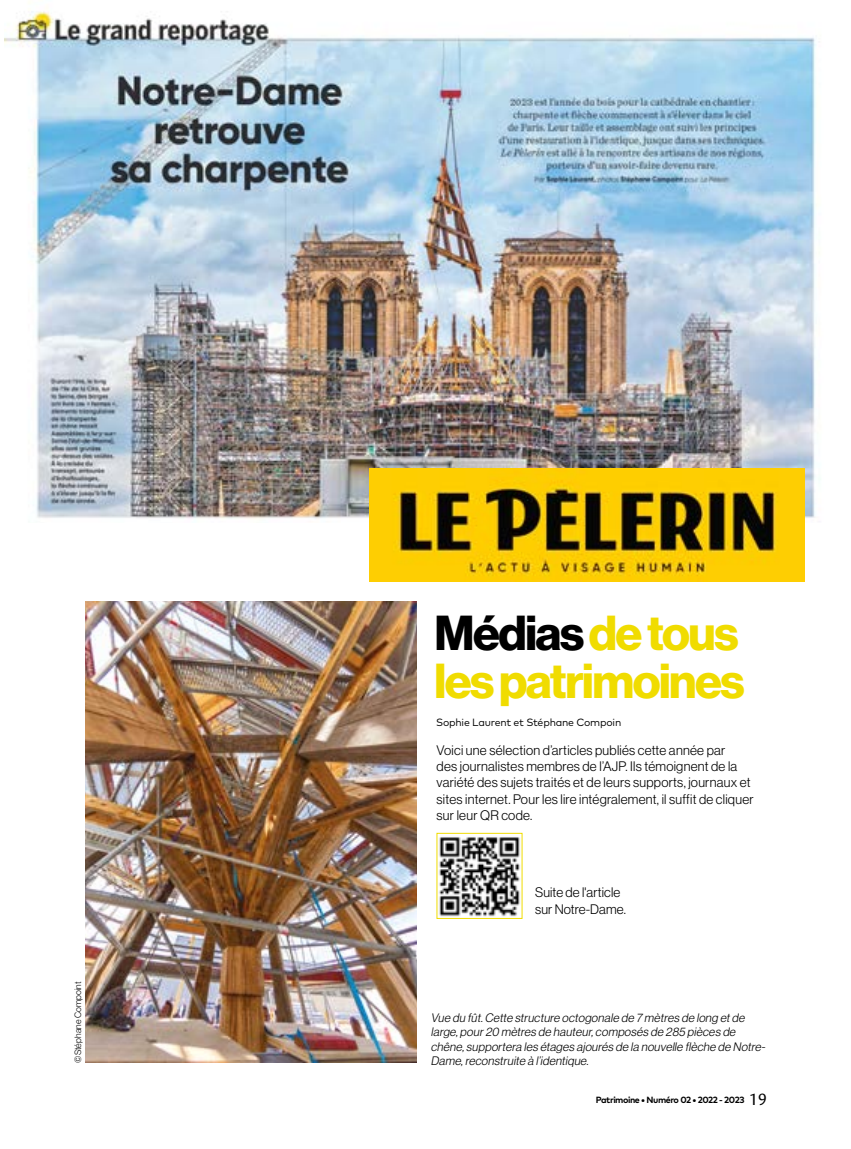
<style>
.page{position:relative;width:851px;height:1149px;background:#fff}
.page>*{position:absolute;margin:0;border:0;box-sizing:border-box;transform-origin:0 0}
.t1{font:48px/48px "N Haas Grotesk DS Pro 75 Bd";letter-spacing:-.03em;color:#f0dc00}
.t2{font:13.5px/16.2px "N Haas Grotesk DS Pro 45 Lt";letter-spacing:.02em;color:#000}
.t3{font:italic 12px/14.4px "N Haas Grotesk DS Pro 45 Lt";color:#000}
.t4{font:10.5px "Mark Pro";letter-spacing:-.02em;color:#000}
.t5{font:700 9px "Mark Pro";letter-spacing:-.05em;color:#000}
.t6{font:9px "N Haas Grotesk DS Pro 45 Lt";letter-spacing:.01em;color:#000}
.s1{color:#000}
.s2{font-family:"Le Monde Sans Std";font-weight:400;font-size:16.5px}
</style>
<div class="page">
<img style="left:86px;top:601px;width:330px;height:461px">
<img style="left:5px;top:11px;width:811px;height:511px">
<img style="left:369px;top:468px;width:435px;height:113px">
<img style="left:439px;top:837px;width:81px;height:79px">
<p class="t6" style="left:73px;top:1062px;width:83px;rotate:-90deg">©Stéphane Compoint</p>
<h1 class="t1" style="left:434px;top:609px;width:312px"><span class="s1">Médias</span> de tous les patrimoines</h1>
<p class="t4" style="left:436px;top:713px;width:187px">Sophie Laurent et Stéphane Compoin</p>
<p class="t2" style="left:436px;top:741px;width:318px">Voici une sélection d’articles publiés cette année par<br>des journalistes membres de l’AJP. Ils témoignent de la variété des sujets traités et de leurs supports, journaux et sites internet. Pour les lire intégralement, il suffit de cliquer sur leur QR code.</p>
<p class="t2" style="left:535px;top:884px;width:92px">Suite de l'article sur Notre-Dame.</p>
<p class="t3" style="left:431px;top:1010px;width:338px">Vue du fût.Cette structure octogonale de 7 mètres de long etde large,pour20 mètres de hauteur,composés de 285 pièces de chêne,supportera les étages ajourés de la nouvelle flèche de Notre-Dame,reconstruite à l’identique.</p>
<p class="t5" style="left:595px;top:1092px;width:172px">Patrimoine • Numéro 02 • 2022 - 2023 <span class="s2">19</span></p>
</div>
